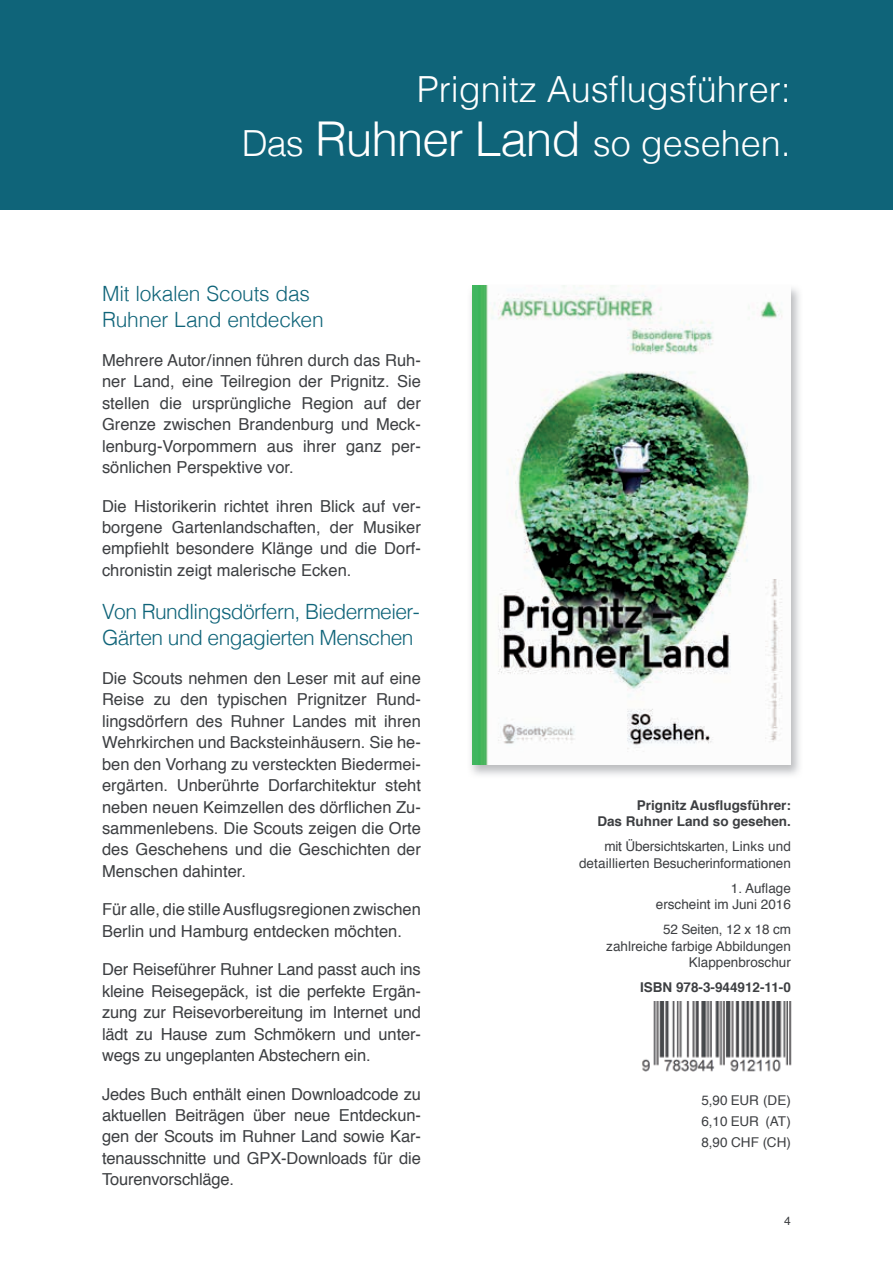
<style>
.page{position:relative;width:893px;height:1263px;background:#fff}
.page>*{position:absolute;margin:0;border:0;box-sizing:border-box;transform-origin:0 0}
.t1{font:300 36px/54px "Helvetica";color:#fff;text-align:right}
.t2{font:300 21px/26.2px "Helvetica";letter-spacing:-.03em;color:#0f6479}
.t3{font:16.5px/21.5px "Helvetica";color:#3d3f42;text-align:justify}
.t4{font:13.5px/16.5px "Helvetica";color:#3d3f42;text-align:right}
.t5{font:700 13.5px/16.5px "Helvetica";color:#3d3f42;text-align:right}
.t6{font:12px "Helvetica";color:#3d3f42}
.s1{font-size:48px}
</style>
<div class="page">
<div style="left:0;top:0;width:893px;height:209px;background:#0f6479"></div>
<img style="left:471px;top:285px;width:329px;height:490px">
<img style="left:472px;top:286px;width:319px;height:478px">
<img style="left:642px;top:1001px;width:150px;height:71px">
<h1 class="t1" style="left:242px;top:60px;width:551px">Prignitz Ausflugsführer:<br>Das <span class="s1">Ruhner Land</span> so gesehen.</h1>
<p class="t2" style="left:102px;top:279px;width:223px">Mit lokalen Scouts das<br>Ruhner Land entdecken</p>
<p class="t3" style="left:102px;top:350px;width:320px">Mehrere Autor / innen führen durch das Ruh&shy;ner Land, eine Teilregion der Prignitz. Sie stellen die ursprüngliche Region auf der Grenze zwischen Brandenburg und Meck&shy;lenburg-Vorpommern aus ihrer ganz per&shy;sönlichen Perspektive vor.</p>
<p class="t3" style="left:102px;top:495px;width:320px">Die Historikerin richtet ihren Blick auf ver&shy;borgene Gartenlandschaften, der Musiker empfiehlt besondere Klänge und die Dorf&shy;chronistin zeigt malerische Ecken.</p>
<p class="t2" style="left:102px;top:597px;width:319px">Von Rundlingsdörfern, Biedermeier-<br>Gärten und engagierten Menschen</p>
<p class="t3" style="left:102px;top:668px;width:320px">Die Scouts nehmen den Leser mit auf eine Reise zu den typischen Prignitzer Rund&shy;lingsdörfern des Ruhner Landes mit ihren Wehrkirchen und Backsteinhäusern. Sie he&shy;ben den Vorhang zu versteckten Biedermei&shy;ergärten. Unberührte Dorfarchitektur steht neben neuen Keimzellen des dörflichen Zu&shy;sammenlebens. Die Scouts zeigen die Orte des Geschehens und die Geschichten der Menschen dahinter.</p>
<p class="t3" style="left:102px;top:899px;width:320px">Für alle, die stille Ausflugsregionen zwischen<br>Berlin und Hamburg entdecken möchten.</p>
<p class="t3" style="left:102px;top:959px;width:320px">Der Reiseführer Ruhner Land passt auch ins kleine Reisegepäck, ist die perfekte Ergän&shy;zung zur Reisevorbereitung im Internet und lädt zu Hause zum Schmökern und unter&shy;wegs zu ungeplanten Abstechern ein.</p>
<p class="t3" style="left:102px;top:1083px;width:320px">Jedes Buch enthält einen Downloadcode zu aktuellen Beiträgen über neue Entdeckun&shy;gen der Scouts im Ruhner Land sowie Kar&shy;tenausschnitte und GPX-Downloads für die Tourenvorschläge.</p>
<p class="t5" style="left:597px;top:797px;width:195px">Prignitz Ausflugsführer:<br>Das Ruhner Land so gesehen.</p>
<p class="t4" style="left:579px;top:838px;width:213px">mit Übersichtskarten, Links und detaillierten Besucherinformationen</p>
<p class="t4" style="left:656px;top:880px;width:137px">1. Auflage<br>erscheint im Juni 2016</p>
<p class="t4" style="left:606px;top:921px;width:186px">52 Seiten, 12 x 18 cm zahlreiche farbige Abbildungen<br>Klappenbroschur</p>
<p class="t5" style="left:640px;top:979px;width:152px">ISBN 978-3-944912-11-0</p>
<p class="t4" style="left:701px;top:1090px;width:91px;line-height:20.7px;text-align:left">5,90 EUR (DE)<br>6,10 EUR<br>8,90 CHF (CH)</p>
<p class="t4" style="left:765px;top:1113px;width:27px">(AT)</p>
<p class="t6" style="left:784px;top:1211px;width:8px">4</p>
</div>
